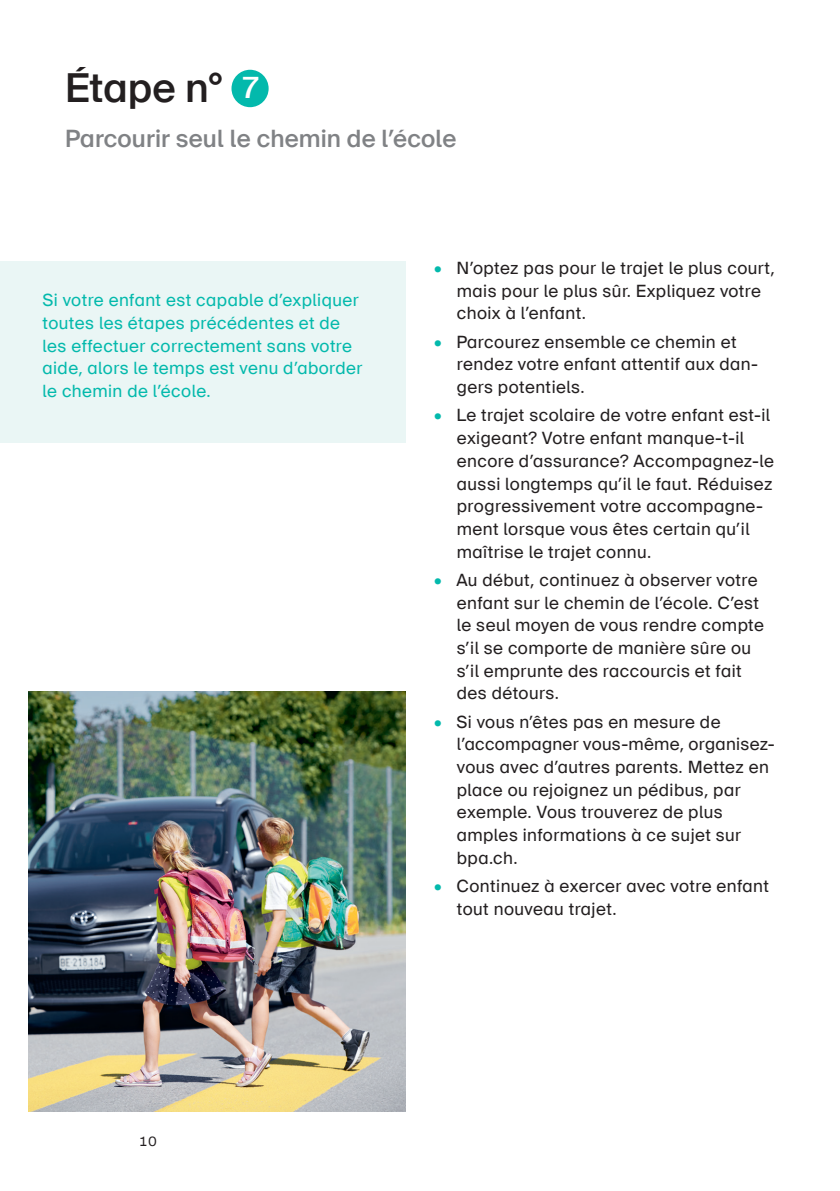
<style>
.page{position:relative;width:840px;height:1191px;background:#fff}
.page>*{position:absolute;margin:0;border:0;box-sizing:border-box;transform-origin:0 0}
.t1{font:500 40px "BFU Suisse";color:#231f20}
.t2{font:500 29.4px "BFU Suisse";color:#fff}
.t3{font:500 24px "BFU Suisse";letter-spacing:.005em;color:#808285}
.t4{font:17px/22.6px "BFU Suisse";letter-spacing:.025em;color:#231f20}
.t5{font:17px/22.6px "BFU Suisse";letter-spacing:.025em;color:#03b9ac}
.t6{font:13px "BFU Suisse";color:#231f20}
.s1{color:#03b9ac}
</style>
<div class="page">
<div style="left:231px;top:70px;width:37px;height:37px;background:#03b9ac;border-radius:50%"></div>
<div style="left:0;top:261px;width:405px;height:181px;background:#eaf6f5"></div>
<img style="left:28px;top:692px;width:377px;height:419px">
<h1 class="t1" style="left:65px;top:65px;width:158px">Étape n°</h1>
<h3 class="t3" style="left:65px;top:125px;width:392px">Parcourir seul le chemin de l’école</h3>
<h2 class="t2" style="left:241px;top:71px;width:21px">7</h2>
<p class="t5" style="left:43px;top:289px;width:321px">Si votre enfant est capable d’expliquer toutes les étapes précédentes et de les effectuer correctement sans votre aide, alors le temps est venu d’aborder le chemin de l’école.</p>
<p class="t4" style="left:456px;top:257px;width:319px;text-indent:-23px"><span class="s1">•</span> N’optez pas pour le trajet le plus court, mais pour le plus sûr. Expliquez votre choix à l’enfant.</p>
<p class="t4" style="left:456px;top:330px;width:302px;text-indent:-23px"><span class="s1">•</span> Parcourez ensemble ce chemin et rendez votre enfant attentif aux dan&shy;gers potentiels.</p>
<p class="t4" style="left:456px;top:404px;width:318px;text-indent:-23px"><span class="s1">•</span> Le trajet scolaire de votre enfant est-il exigeant? Votre enfant manque-t-il encore d’assurance? Accompagnez-le aussi longtemps qu’il le faut. Réduisez progressivement votre accompagne&shy;ment lorsque vous êtes certain qu’il maîtrise le trajet connu.</p>
<p class="t4" style="left:456px;top:569px;width:308px;text-indent:-23px"><span class="s1">•</span> Au début, continuez à observer votre enfant sur le chemin de l’école. C’est le seul moyen de vous rendre compte s’il se comporte de manière sûre ou s’il emprunte des raccourcis et fait des détours.</p>
<p class="t4" style="left:456px;top:710px;width:319px;text-indent:-23px"><span class="s1">•</span> Si vous n’êtes pas en mesure de l’accompagner vous-même, organisez&shy;vous avec d’autres parents. Mettez en place ou rejoignez un pédibus, par exemple. Vous trouverez de plus amples informations à ce sujet sur bpa.ch.</p>
<p class="t4" style="left:456px;top:875px;width:313px;text-indent:-23px"><span class="s1">•</span> Continuez à exercer avec votre enfant tout nouveau trajet.</p>
<p class="t6" style="left:139px;top:1133px;width:20px">10</p>
</div>
